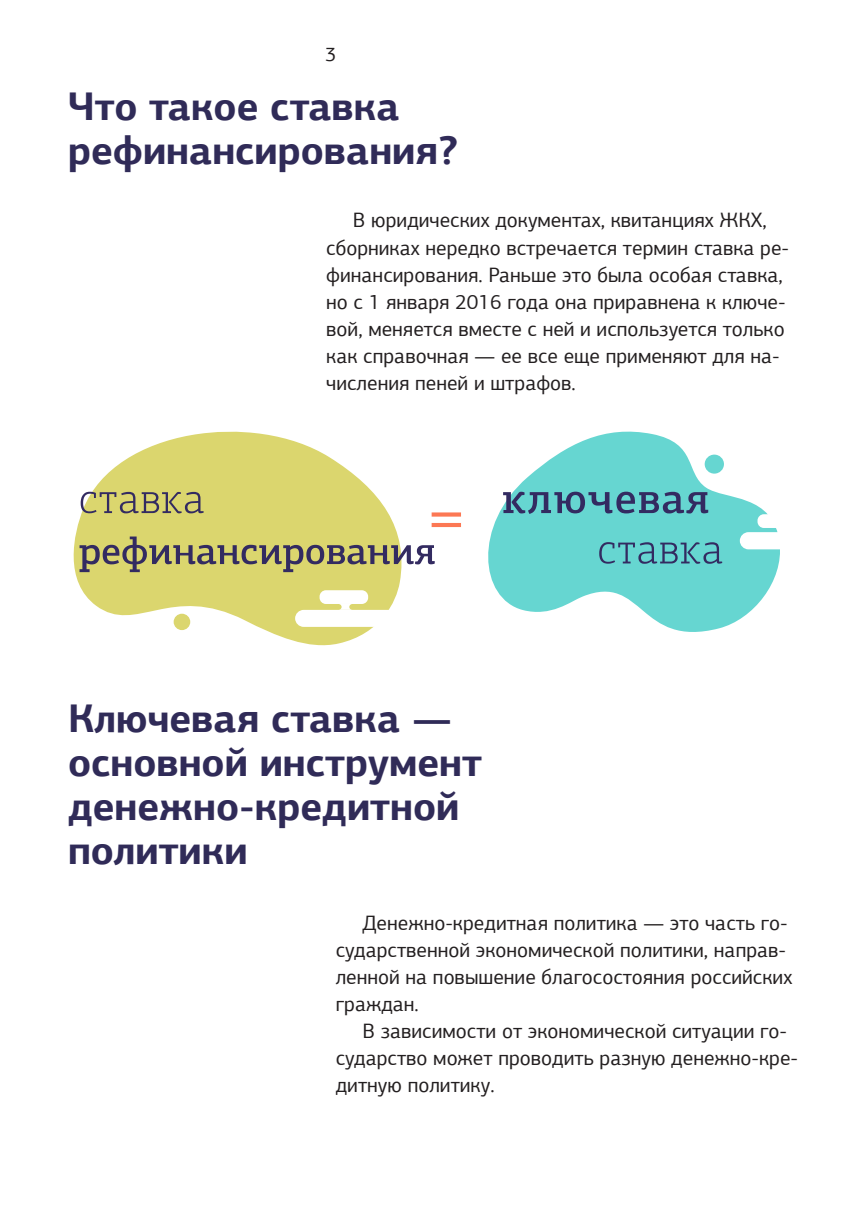
<style>
.page{position:relative;width:862px;height:1214px;background:#fff}
.page>*{position:absolute;margin:0;border:0;box-sizing:border-box;transform-origin:0 0}
.Head{font:700 40px/44px "PF Agora Sans Pro";color:#302b58}
.Body-second{font:20.8px/27px "PF Agora Sans Pro";color:#231f20}
.Body{font:20px "PF Agora Sans Pro";color:#231f20}
</style>
<div class="page">
<svg style="left:73px;top:431px;width:328px;height:215px;fill:#dbd66e"></svg>
<div style="left:174px;top:613px;width:16px;height:17px;background:#dbd66e;border-radius:50%"></div>
<svg style="left:488px;top:431px;width:292px;height:201px;fill:#66d6d1"></svg>
<div style="left:740px;top:532px;width:93px;height:17px;background:#fff;border-radius:9px"></div>
<div style="left:757px;top:514px;width:49px;height:14px;background:#fff;border-radius:6px"></div>
<div style="left:295px;top:609px;width:123px;height:17px;background:#fff;border-radius:9px"></div>
<div style="left:319px;top:590px;width:49px;height:14px;background:#fff;border-radius:6px"></div>
<svg style="left:338px;top:604px;width:14px;height:5px"></svg>
<svg style="left:81px;top:491px;width:123px;height:22px;background:#ada76e"></svg>
<svg style="left:80px;top:536px;width:355px;height:36px;background:#b0ab74"></svg>
<svg style="left:503px;top:491px;width:205px;height:23px;background:#518ea2"></svg>
<svg style="left:599px;top:542px;width:123px;height:21px;background:#57a6b1"></svg>
<svg style="left:432px;top:512px;width:29px;height:4px"></svg>
<hr style="left:432px;top:523px;width:29px;height:4px;background:#fc7854">
<div style="left:704px;top:454px;width:20px;height:19px;background:#66d6d1;border-radius:50%"></div>
<p class="Body" style="left:325px;top:42px;width:13px">3</p>
<p class="Head" style="left:68px;top:84px;width:391px">Что такое ставка рефинансирования?</p>
<p class="Body-second" style="left:326px;top:207px;width:464px;text-indent:27px">В юридических документах, квитанциях ЖКХ, сборниках нередко встречается термин ставка ре‑ финансирования. Раньше это была особая ставка, но с 1 января 2016 года она приравнена к ключе‑ вой, меняется вместе с ней и используется только как справочная — ее все еще применяют для на‑ числения пеней и штрафов.</p>
<p class="Head" style="left:68px;top:695px;width:415px">Ключевая ставка — основной инструмент денежно-кредитной политики</p>
<p class="Body-second" style="left:336px;top:909px;width:458px;text-indent:27px">Денежно-кредитная политика — это часть го‑ сударственной экономической политики, направ‑ ленной на повышение благосостояния российских граждан.</p>
<p class="Body-second" style="left:336px;top:1017px;width:464px;text-indent:27px">В зависимости от экономической ситуации го‑ сударство может проводить разную денежно-кре‑ дитную политику.</p>
</div>
